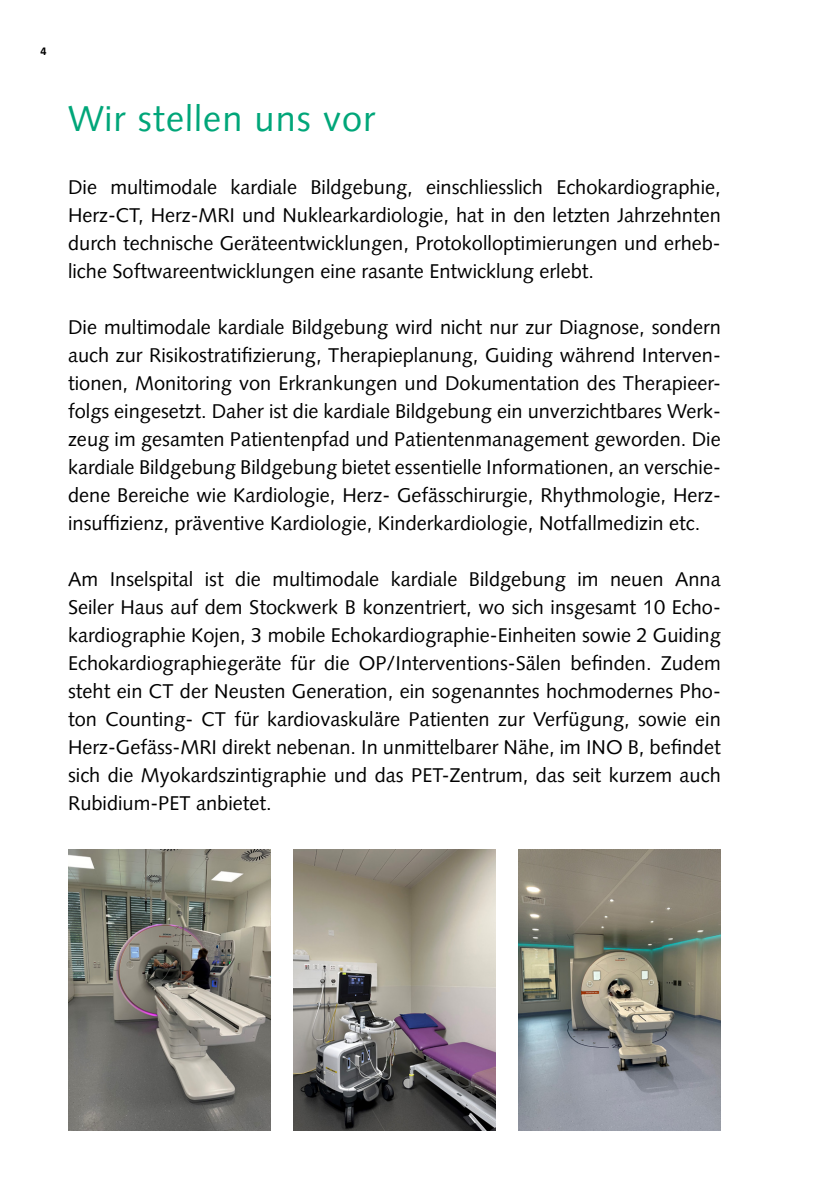
<style>
.page{position:relative;width:840px;height:1191px;background:#fff}
.page>*{position:absolute;margin:0;border:0;box-sizing:border-box;transform-origin:0 0}
.t1{font:36px "Syntax LT Pro";letter-spacing:.03em;color:#00a679}
.t2{font:20px/28px "Syntax LT Pro";color:#000;text-align:justify}
.t3{font:700 12px "Calibri";color:#000}
</style>
<div class="page">
<img style="left:68px;top:850px;width:202px;height:280px">
<img style="left:293px;top:850px;width:202px;height:280px">
<img style="left:518px;top:850px;width:202px;height:280px">
<p class="t3" style="left:40px;top:43px;width:8px">4</p>
<h1 class="t1" style="left:68px;top:98px;width:308px">Wir stellen uns vor</h1>
<p class="t2" style="left:68px;top:173px;width:654px">Die multimodale kardiale Bildgebung, einschliesslich Echokardiographie, Herz-CT, Herz-MRI und Nuklearkardiologie, hat in den letzten Jahrzehnten durch technische Geräteentwicklungen, Protokolloptimierungen und erheb&shy;liche Softwareentwicklungen eine rasante Entwicklung erlebt.</p>
<p class="t2" style="left:68px;top:313px;width:654px">Die multimodale kardiale Bildgebung wird nicht nur zur Diagnose, sondern auch zur Risikostratifizierung, Therapieplanung, Guiding während Interven&shy;tionen, Monitoring von Erkrankungen und Dokumentation des Therapieer&shy;folgs eingesetzt. Daher ist die kardiale Bildgebung ein unverzichtbares Werk&shy;zeug im gesamten Patientenpfad und Patientenmanagement geworden. Die kardiale Bildgebung Bildgebung bietet essentielle Informationen, an verschie&shy;dene Bereiche wie Kardiologie, Herz- Gefässchirurgie, Rhythmologie, Herz&shy;insuffizienz, präventive Kardiologie, Kinderkardiologie, Notfallmedizin etc.</p>
<p class="t2" style="left:68px;top:565px;width:654px">Am Inselspital ist die multimodale kardiale Bildgebung im neuen Anna Seiler Haus auf dem Stockwerk B konzentriert, wo sich insgesamt 10 Echo&shy;kardiographie Kojen, 3 mobile Echokardiographie-Einheiten sowie 2 Guiding Echokardiographiegeräte für die OP/Interventions-Sälen befinden. Zudem steht ein CT der Neusten Generation, ein sogenanntes hochmodernes Pho&shy;ton Counting- CT für kardiovaskuläre Patienten zur Verfügung, sowie ein Herz-Gefäss-MRI direkt nebenan. In unmittelbarer Nähe, im INO B, befindet sich die Myokardszintigraphie und das PET-Zentrum, das seit kurzem auch Rubidium-PET anbietet.</p>
</div>
